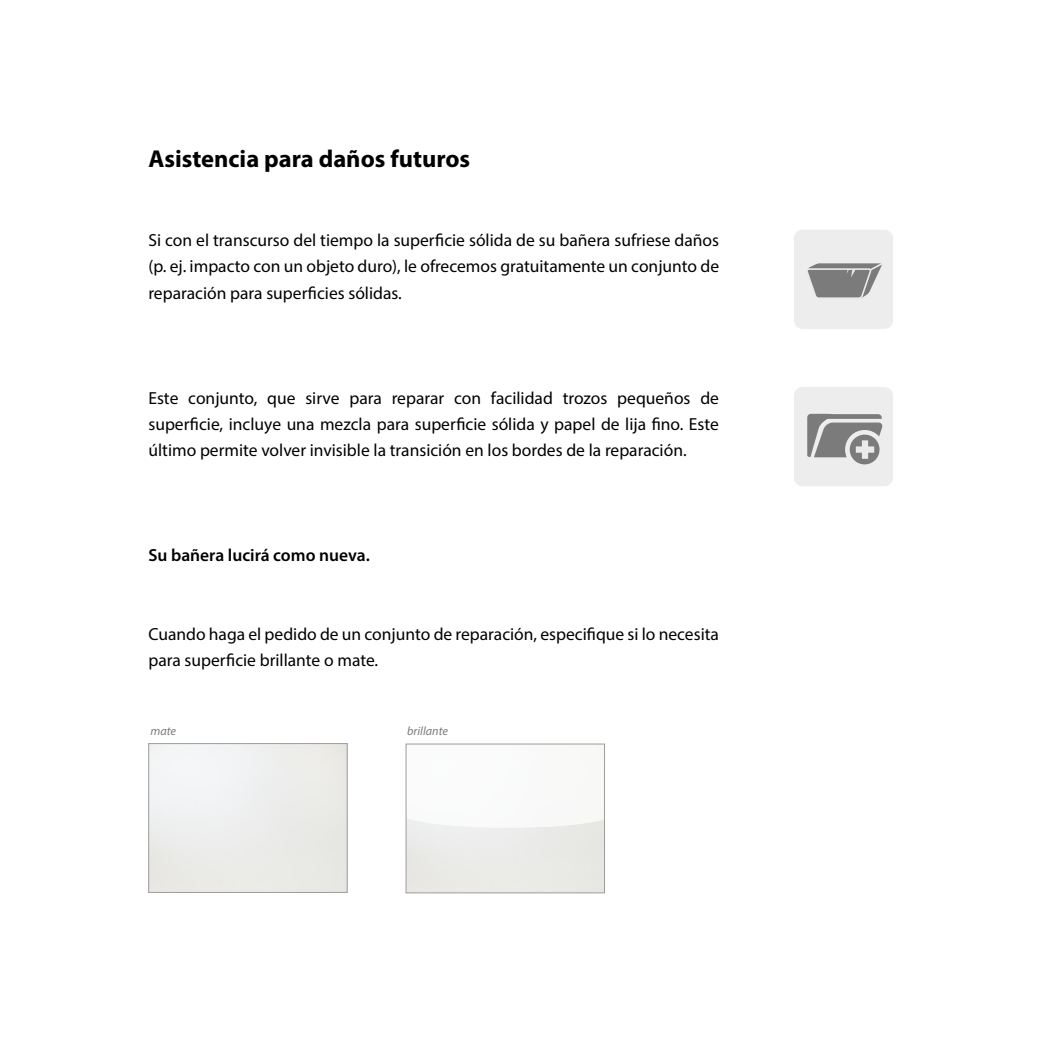
<style>
.page{position:relative;width:1042px;height:1042px;background:#fff}
.page>*{position:absolute;margin:0;border:0;box-sizing:border-box;transform-origin:0 0}
.t1{font:700 24.5px "Myriad Pro";color:#000}
.t2{font:17.5px/26.2px "Myriad Pro";color:#000;text-align:justify}
.t3{font:600 17.5px "Myriad Pro";color:#000}
.t4{font:italic 12.25px "Myriad Pro";color:#7c7b7b}
</style>
<div class="page">
<div style="left:794px;top:230px;width:99px;height:99px;background:#ededed;border-radius:9px"></div>
<svg style="left:807px;top:263px;width:75px;height:35px"></svg>
<div style="left:148px;top:743px;width:199px;height:149px;border:1px solid #9d9d9c"></div>
<svg style="left:405px;top:743px;width:200px;height:85px"></svg>
<div style="left:406px;top:744px;width:199px;height:149px;border:1px solid #9d9d9c"></div>
<div style="left:794px;top:387px;width:99px;height:99px;background:#ededed;border-radius:9px"></div>
<svg style="left:807px;top:414px;width:75px;height:50px"></svg>
<h1 class="t1" style="left:148px;top:143px;width:323px">Asistencia para daños futuros</h1>
<p class="t2" style="left:148px;top:227px;width:572px">Si con el transcurso del tiempo la superficie sólida de su bañera sufriese daños (p. ej. impacto con un objeto duro), le ofrecemos gratuitamente un conjunto de reparación para superficies sólidas.</p>
<p class="t2" style="left:148px;top:384px;width:572px">Este conjunto, que sirve para reparar con facilidad trozos pequeños de superficie, incluye una mezcla para superficie sólida y papel de lija fino. Este último permite volver invisible la transición en los bordes de la reparación.</p>
<p class="t3" style="left:148px;top:544px;width:223px">Su bañera lucirá como nueva.</p>
<p class="t2" style="left:148px;top:620px;width:572px">Cuando haga el pedido de un conjunto de reparación, especifique si lo necesita para superficie brillante o mate.</p>
<p class="t4" style="left:150px;top:723px;width:27px">mate</p>
<p class="t4" style="left:407px;top:723px;width:43px">brillante</p>
</div>
